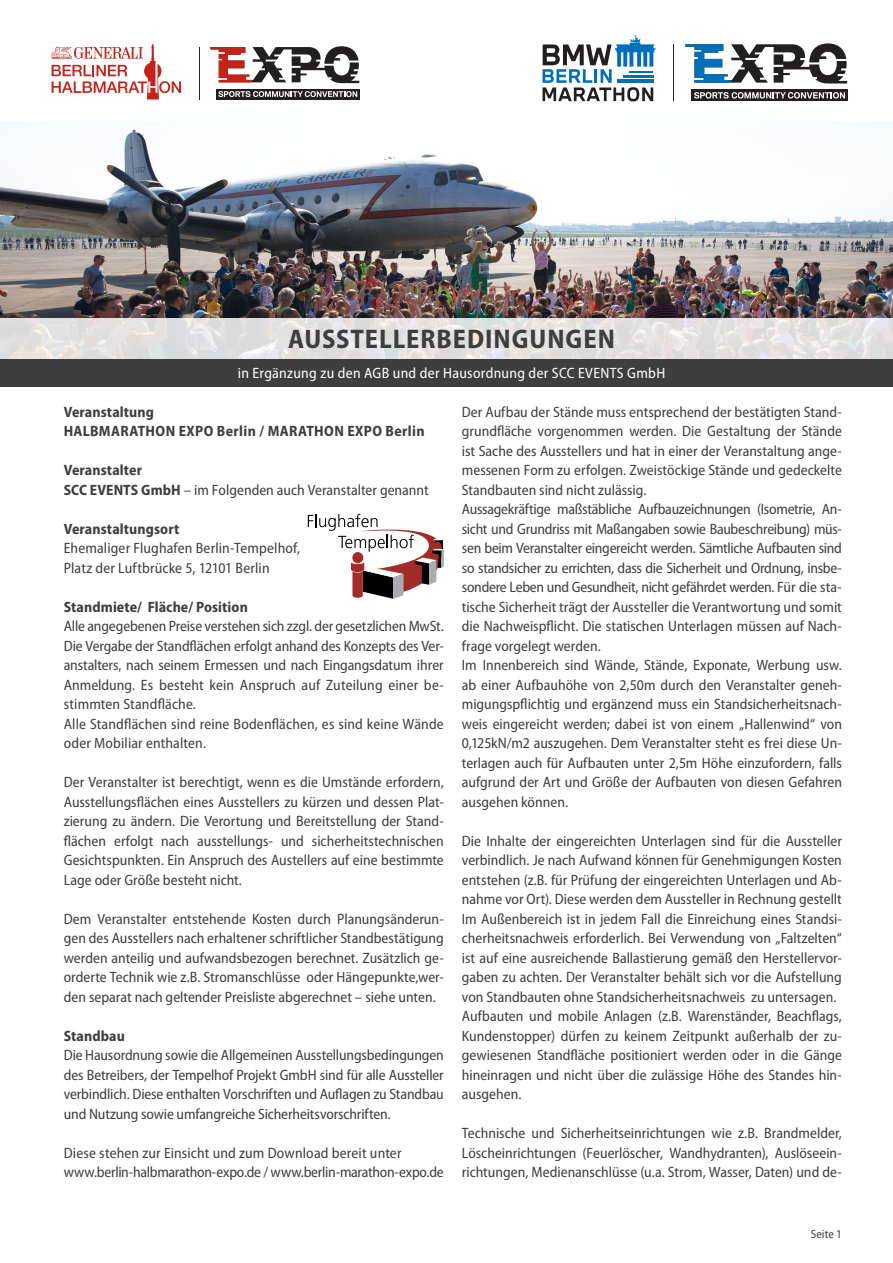
<style>
.page{position:relative;width:893px;height:1263px;background:#fff}
.page>*{position:absolute;margin:0;border:0;box-sizing:border-box;transform-origin:0 0}
.Fließtext{font:700 semi-condensed 27px "Myriad Pro";letter-spacing:.035em;color:#3e3e3f}
.Fließtext-2{font:semi-condensed 15px/19.5px "Myriad Pro";color:#3e3e3f;text-align:justify}
.Fließtext-3{font:700 semi-condensed 15px "Myriad Pro";letter-spacing:.01em;color:#3e3e3f}
.Fließtext-4{font:semi-condensed 15px "Myriad Pro";letter-spacing:-.02em;color:#3e3e3f}
.Fließtext-5{font:semi-condensed 15px "Myriad Pro";letter-spacing:.02em;color:#fff}
.t1{font:semi-condensed 12px "Myriad Pro";letter-spacing:.01em;color:#3e3e3f}
.s1{font-weight:700}
</style>
<div class="page">
<div style="left:0;top:358px;width:893px;height:29px;background:#3e3e3f"></div>
<img style="left:0;top:121px;width:893px;height:197px">
<div style="left:216px;top:89px;width:144px;height:10px;background:#231f20"></div>
<svg style="left:218px;top:91px;width:139px;height:6px"></svg>
<hr style="left:199px;top:47px;width:1px;height:52px;background:#231f20">
<svg style="left:210px;top:46px;width:149px;height:37px"></svg>
<svg style="left:52px;top:44px;width:129px;height:55px"></svg>
<div style="left:691px;top:89px;width:157px;height:12px;background:#231f20"></div>
<svg style="left:694px;top:92px;width:151px;height:7px"></svg>
<hr style="left:673px;top:44px;width:1px;height:57px;background:#231f20">
<svg style="left:685px;top:43px;width:162px;height:40px"></svg>
<svg style="left:542px;top:35px;width:113px;height:66px"></svg>
<svg style="left:308px;top:514px;width:136px;height:85px"></svg>
<svg style="left:0;top:318px;width:893px;height:41px;fill:#e2e1e0"></svg>
<p class="Fließtext" style="left:288px;top:322px;width:328px">AUSSTELLERBEDINGUNGEN</p>
<p class="Fließtext-5" style="left:238px;top:364px;width:429px">in Ergänzung zu den AGB und der Hausordnung der SCC EVENTS GmbH</p>
<p class="Fließtext-3" style="left:64px;top:402px;width:92px">Veranstaltung</p>
<p class="Fließtext-3" style="left:64px;top:421px;width:362px">HALBMARATHON EXPO Berlin / MARATHON EXPO Berlin</p>
<p class="Fließtext-3" style="left:64px;top:460px;width:80px">Veranstalter</p>
<p class="Fließtext-2" style="left:64px;top:480px;width:366px"><span class="s1">SCC EVENTS GmbH</span> – im Folgenden auch Veranstalter genannt</p>
<p class="Fließtext-3" style="left:64px;top:519px;width:117px">Veranstaltungsort</p>
<p class="Fließtext-2" style="left:64px;top:538px;width:238px">Ehemaliger Flughafen Berlin-Tempelhof,<br>Platz der Luftbrücke 5, 12101 Berlin</p>
<p class="Fließtext-3" style="left:64px;top:597px;width:186px">Standmiete/ Fläche/ Position</p>
<p class="Fließtext-2" style="left:64px;top:616px;width:382px">Alle angegebenen Preise verstehen sich zzgl. der gesetzlichen MwSt.<br>Die Vergabe der Standflächen erfolgt anhand des Konzepts des Ver&shy;anstalters, nach seinem Ermessen und nach Eingangsdatum ihrer Anmeldung. Es besteht kein Anspruch auf Zuteilung einer be&shy;stimmten Standfläche.</p>
<p class="Fließtext-2" style="left:64px;top:714px;width:382px">Alle Standflächen sind reine Bodenflächen, es sind keine Wände oder Mobiliar enthalten.</p>
<p class="Fließtext-2" style="left:64px;top:772px;width:382px">Der Veranstalter ist berechtigt, wenn es die Umstände erfordern, Ausstellungsflächen eines Ausstellers zu kürzen und dessen Plat&shy;zierung zu ändern. Die Verortung und Bereitstellung der Stand&shy;flächen erfolgt nach ausstellungs- und sicherheitstechnischen Gesichtspunkten. Ein Anspruch des Austellers auf eine bestimmte Lage oder Größe besteht nicht.</p>
<p class="Fließtext-2" style="left:64px;top:909px;width:382px">Dem Veranstalter entstehende Kosten durch Planungsänderun&shy;gen des Ausstellers nach erhaltener schriftlicher Standbestätigung werden anteilig und aufwandsbezogen berechnet. Zusätzlich ge&shy;orderte Technik wie z.B. Stromanschlüsse oder Hängepunkte,wer&shy;den separat nach geltender Preisliste abgerechnet – siehe unten.</p>
<p class="Fließtext-3" style="left:64px;top:1026px;width:63px">Standbau</p>
<p class="Fließtext-2" style="left:64px;top:1045px;width:382px">Die Hausordnung sowie die Allgemeinen Ausstellungsbedingungen des Betreibers, der Tempelhof Projekt GmbH sind für alle Aussteller verbindlich. Diese enthalten Vorschriften und Auflagen zu Standbau und Nutzung sowie umfangreiche Sicherheitsvorschriften.</p>
<p class="Fließtext-2" style="left:64px;top:1143px;width:339px">Diese stehen zur Einsicht und zum Download bereit unter</p>
<p class="Fließtext-4" style="left:64px;top:1163px;width:381px">www.berlin-halbmarathon-expo.de / www.berlin-marathon-expo.de</p>
<p class="Fließtext-2" style="left:462px;top:402px;width:382px">Der Aufbau der Stände muss entsprechend der bestätigten Stand&shy;grundfläche vorgenommen werden. Die Gestaltung der Stände ist Sache des Ausstellers und hat in einer der Veranstaltung ange&shy;messenen Form zu erfolgen. Zweistöckige Stände und gedeckelte Standbauten sind nicht zulässig.</p>
<p class="Fließtext-2" style="left:462px;top:499px;width:382px">Aussagekräftige maßstäbliche Aufbauzeichnungen (Isometrie, An&shy;sicht und Grundriss mit Maßangaben sowie Baubeschreibung) müs&shy;sen beim Veranstalter eingereicht werden. Sämtliche Aufbauten sind so standsicher zu errichten, dass die Sicherheit und Ordnung, insbe&shy;sondere Leben und Gesundheit, nicht gefährdet werden. Für die sta&shy;tische Sicherheit trägt der Aussteller die Verantwortung und somit die Nachweispflicht. Die statischen Unterlagen müssen auf Nach&shy;frage vorgelegt werden.</p>
<p class="Fließtext-2" style="left:462px;top:655px;width:382px">Im Innenbereich sind Wände, Stände, Exponate, Werbung usw. ab einer Aufbauhöhe von 2,50m durch den Veranstalter geneh&shy;migungspflichtig und ergänzend muss ein Standsicherheitsnach&shy;weis eingereicht werden; dabei ist von einem „Hallenwind“ von 0,125kN/m2 auszugehen. Dem Veranstalter steht es frei diese Un&shy;terlagen auch für Aufbauten unter 2,5m Höhe einzufordern, falls aufgrund der Art und Größe der Aufbauten von diesen Gefahren ausgehen können.</p>
<p class="Fließtext-2" style="left:462px;top:831px;width:382px">Die Inhalte der eingereichten Unterlagen sind für die Aussteller verbindlich. Je nach Aufwand können für Genehmigungen Kosten entstehen (z.B. für Prüfung der eingereichten Unterlagen und Ab&shy;nahme vor Ort). Diese werden dem Aussteller in Rechnung gestellt</p>
<p class="Fließtext-2" style="left:462px;top:909px;width:382px">Im Außenbereich ist in jedem Fall die Einreichung eines Standsi&shy;cherheitsnachweis erforderlich. Bei Verwendung von „Faltzelten“ ist auf eine ausreichende Ballastierung gemäß den Herstellervor&shy;gaben zu achten. Der Veranstalter behält sich vor die Aufstellung von Standbauten ohne Standsicherheitsnachweis zu untersagen.</p>
<p class="Fließtext-2" style="left:462px;top:1006px;width:382px">Aufbauten und mobile Anlagen (z.B. Warenständer, Beachflags, Kundenstopper) dürfen zu keinem Zeitpunkt außerhalb der zu&shy;gewiesenen Standfläche positioniert werden oder in die Gänge hineinragen und nicht über die zulässige Höhe des Standes hin&shy;ausgehen.</p>
<p class="Fließtext-2" style="left:462px;top:1123px;width:382px">Technische und Sicherheitseinrichtungen wie z.B. Brandmelder, Löscheinrichtungen (Feuerlöscher, Wandhydranten), Auslöseein&shy;richtungen, Medienanschlüsse (u.a. Strom, Wasser, Daten) und de-</p>
<p class="t1" style="left:811px;top:1226px;width:33px">Seite 1</p>
</div>
